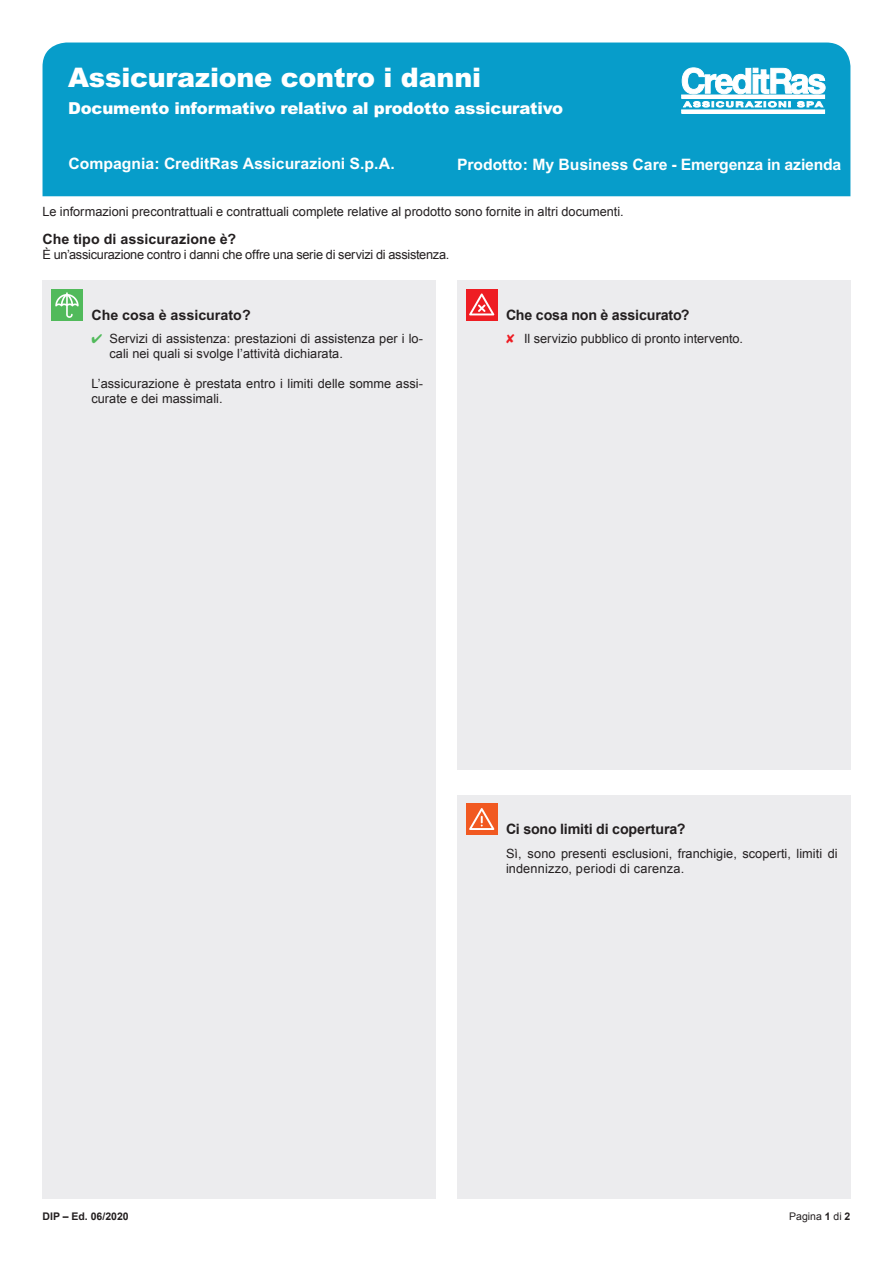
<style>
.page{position:relative;width:893px;height:1263px;background:#fff}
.page>*{position:absolute;margin:0;border:0;box-sizing:border-box;transform-origin:0 0}
.t1{font:900 27px "Arial";letter-spacing:-.01em;color:#fff}
.t2{font:900 16.5px "Arial";letter-spacing:-.01em;color:#fff}
.t3{font:700 15.75px "Arial";color:#fff}
.t4{font:700 14.25px "Arial";letter-spacing:-.01em;color:#231f20}
.t5{font:700 14.25px "Arial";letter-spacing:.005em;color:#231f20}
.t6{font:12.75px/15px "Arial";letter-spacing:.005em;color:#231f20}
.t7{font:12.75px "Arial";letter-spacing:-.02em;color:#231f20}
.t8{font:700 10.5px "Arial";color:#231f20}
.t9{font:10.5px "Arial";color:#231f20}
.s1{color:#51ba5b}
.s2{color:#ee1d23}
.s3{font-weight:700}
</style>
<div class="page">
<div style="left:43px;top:43px;width:807px;height:153px;background:#079dca"></div>
<div style="left:457px;top:281px;width:393px;height:489px;background:#ececee"></div>
<div style="left:466px;top:289px;width:32px;height:32px;background:#ee1d23"></div>
<svg style="left:469px;top:293px;width:25px;height:22px"></svg>
<div style="left:43px;top:281px;width:393px;height:918px;background:#ececee"></div>
<div style="left:457px;top:795px;width:393px;height:404px;background:#ececee"></div>
<div style="left:466px;top:803px;width:32px;height:32px;background:#f15921"></div>
<svg style="left:469px;top:808px;width:25px;height:22px"></svg>
<div style="left:51px;top:289px;width:32px;height:32px;background:#51ba5b"></div>
<svg style="left:55px;top:292px;width:24px;height:26px"></svg>
<svg style="left:682px;top:68px;width:143px;height:26px"></svg>
<svg style="left:683px;top:101px;width:140px;height:6px"></svg>
<p class="t1" style="left:68px;top:61px;width:415px">Assicurazione contro i danni</p>
<p class="t2" style="left:68px;top:97px;width:497px">Documento informativo relativo al prodotto assicurativo</p>
<p class="t3" style="left:68px;top:154px;width:328px">Compagnia: CreditRas Assicurazioni S.p.A.</p>
<p class="t3" style="left:457px;top:155px;width:386px">Prodotto: My Business Care - Emergenza in azienda</p>
<p class="t6" style="left:43px;top:204px;width:583px">Le informazioni precontrattuali e contrattuali complete relative al prodotto sono fornite in altri documenti.</p>
<p class="t5" style="left:43px;top:230px;width:195px">Che tipo di assicurazione è?</p>
<p class="t7" style="left:43px;top:246px;width:408px">È un’assicurazione contro i danni che offre una serie di servizi di assistenza.</p>
<p class="t5" style="left:91px;top:306px;width:161px">Che cosa è assicurato?</p>
<p class="t6" style="left:110px;top:331px;width:315px;text-indent:-18px"><span class="s1">✔</span> Servizi di assistenza: prestazioni di assistenza per i lo&shy;cali nei quali si svolge l’attività dichiarata.</p>
<p class="t6" style="left:91px;top:376px;width:333px">L’assicurazione è prestata entro i limiti delle somme assi&shy;curate e dei massimali.</p>
<p class="t4" style="left:506px;top:305px;width:185px">Che cosa non è assicurato?</p>
<p class="t6" style="left:506px;top:331px;width:238px"><span class="s2">✘</span> Il servizio pubblico di pronto intervento.</p>
<p class="t4" style="left:506px;top:820px;width:181px">Ci sono limiti di copertura?</p>
<p class="t6" style="left:506px;top:846px;width:333px">Sì, sono presenti esclusioni, franchigie, scoperti, limiti di indennizzo, periodi di carenza.</p>
<p class="t8" style="left:43px;top:1210px;width:88px">DIP – Ed. 06/2020</p>
<p class="t9" style="left:789px;top:1210px;width:63px">Pagina <span class="s3">1</span> di <span class="s3">2</span></p>
</div>
